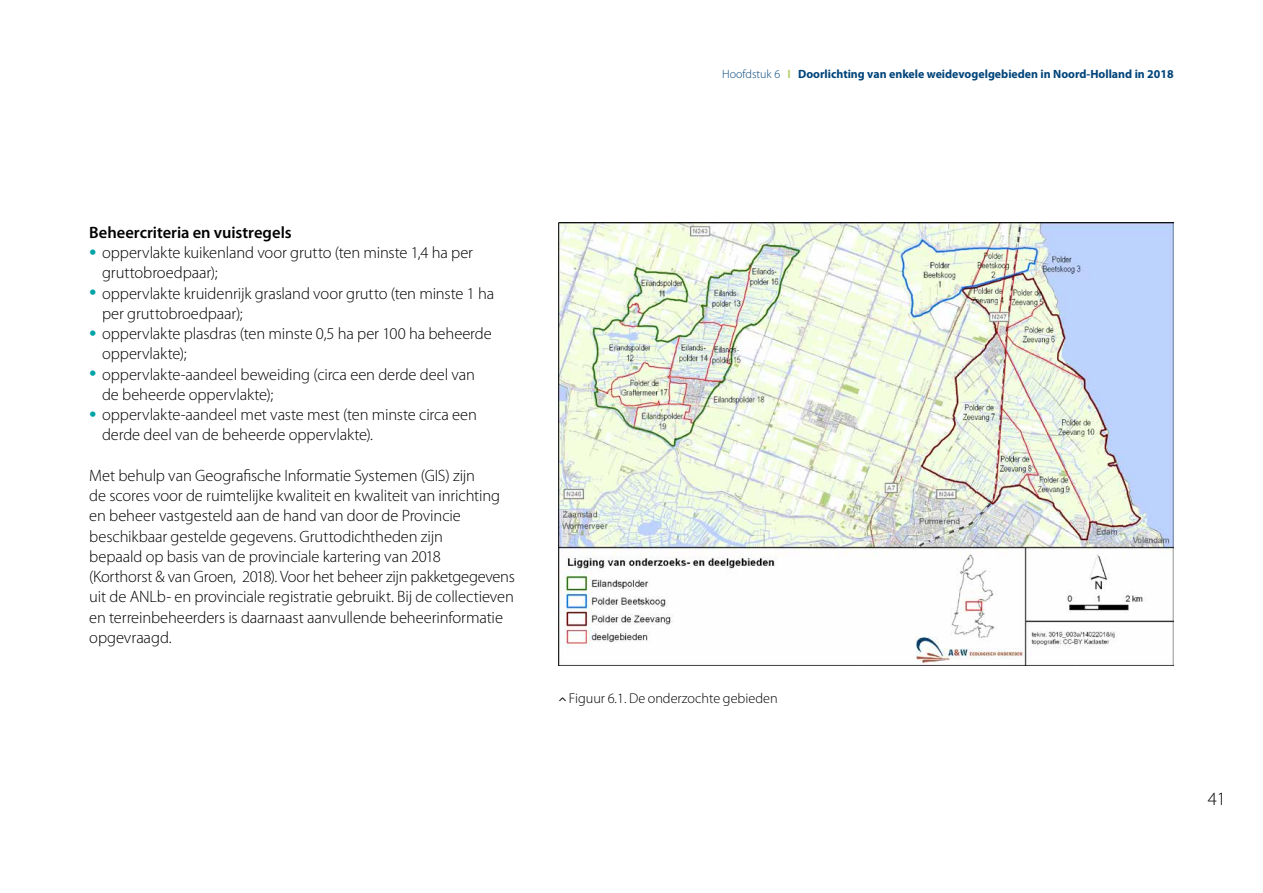
<style>
.page{position:relative;width:1263px;height:893px;background:#fff}
.page>*{position:absolute;margin:0;border:0;box-sizing:border-box;transform-origin:0 0}
.t1{font:300 18.75px "Myriad Pro";color:#000}
.t2{font:300 16.5px/20.2px "Myriad Pro";letter-spacing:-.01em;color:#000}
.t3{font:600 16.5px "Myriad Pro";color:#000}
.t4{font:300 14.25px "Myriad Pro";color:#000}
.t5{font:700 12px "Myriad Pro";color:#00447a}
.s1{font-weight:300}
.s2{color:#bad376}
.s3{font-size:30px;color:#00a4a7}
</style>
<div class="page">
<img style="left:559px;top:222px;width:615px;height:444px">
<p class="t5" style="left:722px;top:66px;width:453px"><span class="s1">Hoofdstuk 6</span> <span class="s2">I</span> Doorlichting van enkele weidevogelgebieden in Noord-Holland in 2018</p>
<p class="t3" style="left:89px;top:222px;width:204px">Beheercriteria en vuistregels</p>
<p class="t2" style="left:102px;top:243px;width:373px;text-indent:-13px"><span class="s3">•</span> oppervlakte kuikenland voor grutto (ten minste 1,4 ha per gruttobroedpaar);</p>
<p class="t2" style="left:102px;top:283px;width:394px;text-indent:-13px"><span class="s3">•</span> oppervlakte kruidenrijk grasland voor grutto (ten minste 1 ha per gruttobroedpaar);</p>
<p class="t2" style="left:102px;top:324px;width:391px;text-indent:-13px"><span class="s3">•</span> oppervlakte plasdras (ten minste 0,5 ha per 100 ha beheerde oppervlakte);</p>
<p class="t2" style="left:102px;top:364px;width:375px;text-indent:-13px"><span class="s3">•</span> oppervlakte-aandeel beweiding (circa een derde deel van de beheerde oppervlakte);</p>
<p class="t2" style="left:102px;top:405px;width:376px;text-indent:-13px"><span class="s3">•</span> oppervlakte-aandeel met vaste mest (ten minste circa een derde deel van de beheerde oppervlakte).</p>
<p class="t2" style="left:89px;top:465px;width:427px">Met behulp van Geografische Informatie Systemen (GIS) zijn<br>de scores voor de ruimtelijke kwaliteit en kwaliteit van inrichting en beheer vastgesteld aan de hand van door de Provincie beschikbaar gestelde gegevens. Gruttodichtheden zijn<br>bepaald op basis van de provinciale kartering van 2018<br>(Korthorst &amp; van Groen, 2018). Voor het beheer zijn pakketgegevens uit de ANLb- en provinciale registratie gebruikt. Bij de collectieven en terreinbeheerders is daarnaast aanvullende beheerinformatie opgevraagd.</p>
<p class="t4" style="left:569px;top:690px;width:210px">Figuur 6.1. De onderzochte gebieden</p>
<p class="t1" style="left:1208px;top:788px;width:20px">41</p>
</div>
